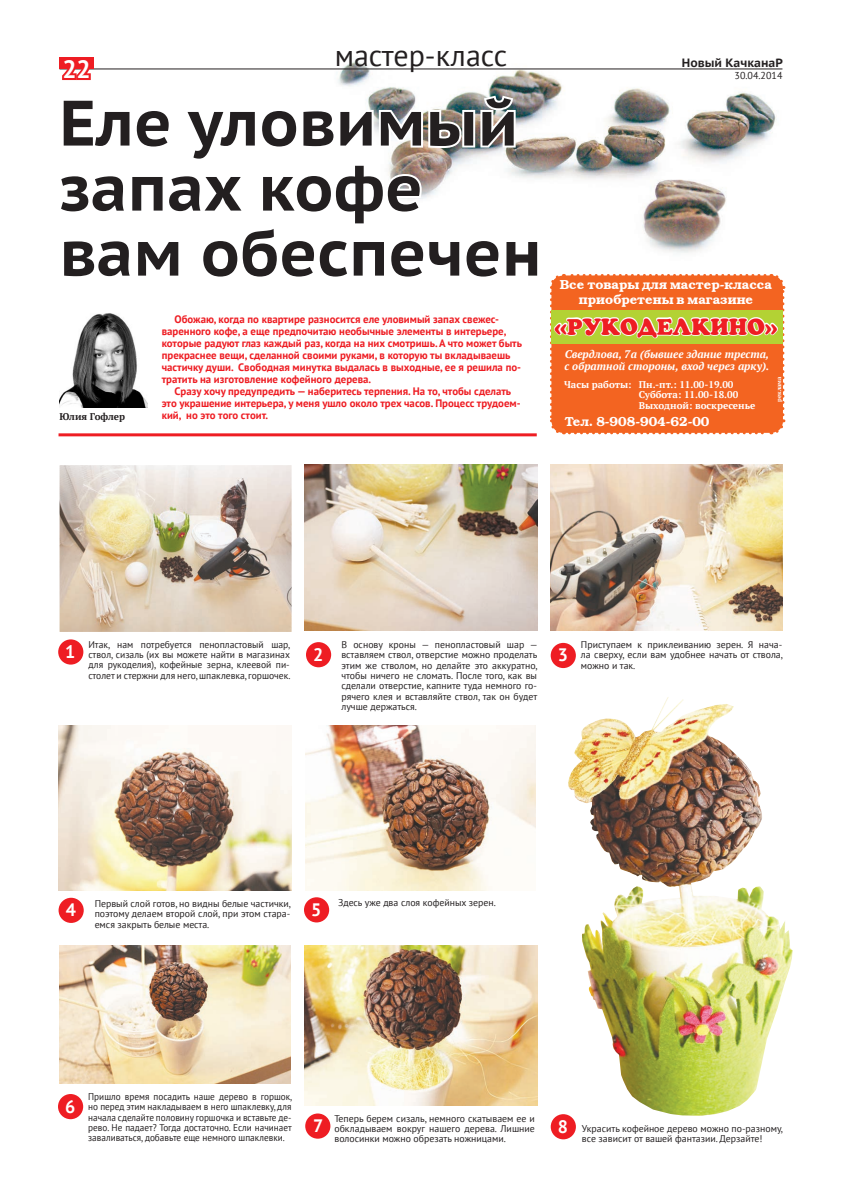
<style>
.page{position:relative;width:842px;height:1191px;background:#fff}
.page>*{position:absolute;margin:0;border:0;box-sizing:border-box;transform-origin:0 0}
.Заголовок{font:700 64px "PT Sans Caption";color:#231f20}
.t1{font:30px "PT Sans";color:#231f20}
.t2{font:700 25px "PT Sans";color:#fff}
.Основной_текст{font:23px "Cooper";color:#ee1d23;scale:.95 1}
.Фото_подпись{font:700 18px "PT Sans";color:#fff}
.Основной_текст-2{font:600 13px "Bookman C";color:#fff}
.t3{font:700 12px "PT Sans Caption";color:#231f20}
.Основной_текст-3{font:italic 700 11px "PT Serif";color:#fff}
.Лид{font:700 10.8px/12px "PT Sans";color:#ee1d23}
.t4{font:10px "PT Sans";color:#231f20}
.Фото_подпись-2{font:9.8px/10.3px "PT Sans";color:#231f20;text-align:justify}
.Фото_подпись-3{font:9.8px/10.3px "PT Sans";color:#231f20;text-align:justify;scale:.94 1}
.Основной_текст-4{font:700 9.8px "PT Serif";color:#fff}
.Основной_текст-5{font:700 9.8px "PT Serif";color:#231f20}
.Основной_текст-6{font:700 6px "PT Serif";color:#fff}
</style>
<div class="page">
<img style="left:296px;top:61px;width:486px;height:192px">
<hr style="left:60px;top:69px;width:722px;height:1px;background:#231f20">
<div style="left:60px;top:57px;width:34px;height:12px;background:#ee1d23"></div>
<svg style="left:59px;top:57px;width:34px;height:24px"></svg>
<img style="left:296px;top:93px;width:245px;height:160px">
<img style="left:60px;top:466px;width:231px;height:165px">
<div style="left:55px;top:461px;width:241px;height:175px;border:4px solid #fff"></div>
<img style="left:305px;top:464px;width:233px;height:166px">
<img style="left:551px;top:464px;width:231px;height:166px">
<img style="left:59px;top:725px;width:232px;height:165px">
<img style="left:305px;top:725px;width:231px;height:165px">
<img style="left:304px;top:945px;width:233px;height:160px">
<img style="left:568px;top:697px;width:225px;height:418px">
<img style="left:60px;top:313px;width:88px;height:94px">
<hr style="left:59px;top:433px;width:478px;height:3px;background:#ee1d23">
<div style="left:58px;top:639px;width:25px;height:25px;background:#ee1d23;border-radius:50%"></div>
<div style="left:306px;top:642px;width:25px;height:25px;background:#ee1d23;border-radius:50%"></div>
<div style="left:551px;top:643px;width:25px;height:25px;background:#ee1d23;border-radius:50%"></div>
<img style="left:59px;top:945px;width:231px;height:138px">
<div style="left:58px;top:1094px;width:25px;height:25px;background:#ee1d23;border-radius:50%"></div>
<div style="left:59px;top:897px;width:25px;height:26px;background:#ee1d23;border-radius:50%"></div>
<div style="left:304px;top:897px;width:25px;height:25px;background:#ee1d23;border-radius:50%"></div>
<div style="left:305px;top:1113px;width:25px;height:25px;background:#ee1d23;border-radius:50%"></div>
<div style="left:551px;top:1114px;width:25px;height:25px;background:#ee1d23;border-radius:50%"></div>
<svg style="left:550px;top:274px;width:236px;height:161px;background:#ea8237"></svg>
<p class="t1" style="left:335px;top:36px;width:174px">мастер-класс</p>
<p class="t3" style="left:682px;top:55px;width:103px">Новый КачканаР</p>
<p class="t2" style="left:62px;top:53px;width:30px">22</p>
<p class="t4" style="left:734px;top:69px;width:49px">30.04.2014</p>
<p class="Заголовок" style="left:60px;top:81px;width:460px">Еле уловимый</p>
<p class="Заголовок" style="left:60px;top:146px;width:365px">запах кофе</p>
<p class="Заголовок" style="left:60px;top:211px;width:484px">вам обеспечен</p>
<p class="Лид" style="left:162px;top:313px;width:362px;text-indent:13px">Обожаю, когда по квартире разносится еле уловимый запах свежес&shy;варенного кофе, а еще предпочитаю необычные элементы в интерьере, которые радуют глаз каждый раз, когда на них смотришь. А что может быть прекраснее вещи, сделанной своими руками, в которую ты вкладываешь частичку души. Свободная минутка выдалась в выходные, ее я решила по&shy;тратить на изготовление кофейного дерева.</p>
<p class="Лид" style="left:162px;top:385px;width:360px;text-align:center">Сразу хочу предупредить — наберитесь терпения. На то, чтобы сделать<br>это украшение интерьера, у меня ушло около трех часов. Процесс трудоем-</p>
<p class="Основной_текст-5" style="left:60px;top:409px;width:67px">Юлия Гофлер</p>
<p class="Лид" style="left:162px;top:409px;width:108px">кий, но это того стоит.</p>
<p class="Основной_текст-2" style="left:560px;top:277px;width:214px">Все товары для мастер-класса</p>
<p class="Основной_текст-2" style="left:579px;top:292px;width:176px">приобретены в магазине</p>
<p class="Основной_текст" style="left:555px;top:313px;width:236px">«РУКОДЕЛКИНО»</p>
<p class="Основной_текст-3" style="left:565px;top:347px;width:206px">Свердлова, 7а (бывшее здание треста,</p>
<p class="Основной_текст-3" style="left:564px;top:359px;width:206px">с обратной стороны, вход через арку).</p>
<p class="Основной_текст-4" style="left:564px;top:378px;width:69px">Часы работы:</p>
<p class="Основной_текст-4" style="left:639px;top:378px;width:96px">Пн.-пт.: 11.00-19.00</p>
<p class="Основной_текст-4" style="left:639px;top:388px;width:101px">Суббота: 11.00-18.00</p>
<p class="Основной_текст-4" style="left:639px;top:398px;width:118px">Выходной: воскресенье</p>
<p class="Основной_текст-2" style="left:565px;top:414px;width:146px">Тел. 8-908-904-62-00</p>
<p class="Основной_текст-6" style="left:775px;top:402px;width:27px;rotate:-90deg">реклама</p>
<p class="Фото_подпись-2" style="left:88px;top:639px;width:204px">Итак, нам потребуется пенопластовый шар, ствол, сизаль (их вы можете найти в магазинах для рукоделия), кофейные зерна, клеевой пи&shy;столет и стержни для него, шпаклевка, горшочек.</p>
<p class="Фото_подпись-2" style="left:341px;top:639px;width:198px">В основу кроны — пенопластовый шар — вставляем ствол, отверстие можно проделать этим же стволом, но делайте это аккуратно, чтобы ничего не сломать. После того, как вы сделали отверстие, капните туда немного го&shy;рячего клея и вставляйте ствол, так он будет лучше держаться.</p>
<p class="Фото_подпись-2" style="left:581px;top:639px;width:204px">Приступаем к приклеиванию зерен. Я нача&shy;ла сверху, если вам удобнее начать от ствола, можно и так.</p>
<p class="Фото_подпись" style="left:65px;top:640px;width:12px">1</p>
<p class="Фото_подпись" style="left:313px;top:642px;width:12px">2</p>
<p class="Фото_подпись" style="left:558px;top:643px;width:12px">3</p>
<p class="Фото_подпись-2" style="left:95px;top:898px;width:198px">Первый слой готов, но видны белые частички, поэтому делаем второй слой, при этом стара&shy;емся закрыть белые места.</p>
<p class="Фото_подпись-2" style="left:338px;top:897px;width:159px">Здесь уже два слоя кофейных зерен.</p>
<p class="Фото_подпись" style="left:66px;top:898px;width:12px">4</p>
<p class="Фото_подпись" style="left:311px;top:897px;width:12px">5</p>
<p class="Фото_подпись" style="left:65px;top:1094px;width:12px">6</p>
<p class="Фото_подпись-3" style="left:88px;top:1091px;width:219px">Пришло время посадить наше дерево в горшок, но перед этим накладываем в него шпаклевку, для начала сделайте половину горшочка и вставьте де&shy;рево. Не падает? Тогда достаточно. Если начинает заваливаться, добавьте еще немного шпаклевки.</p>
<p class="Фото_подпись-2" style="left:334px;top:1112px;width:202px">Теперь берем сизаль, немного скатываем ее и обкладываем вокруг нашего дерева. Лишние волосинки можно обрезать ножницами.</p>
<p class="Фото_подпись" style="left:313px;top:1113px;width:12px">7</p>
<p class="Фото_подпись" style="left:558px;top:1114px;width:12px">8</p>
<p class="Фото_подпись-2" style="left:582px;top:1123px;width:203px">Украсить кофейное дерево можно по-разному,</p>
<p class="Фото_подпись-2" style="left:582px;top:1133px;width:182px">все зависит от вашей фантазии. Дерзайте!</p>
</div>
